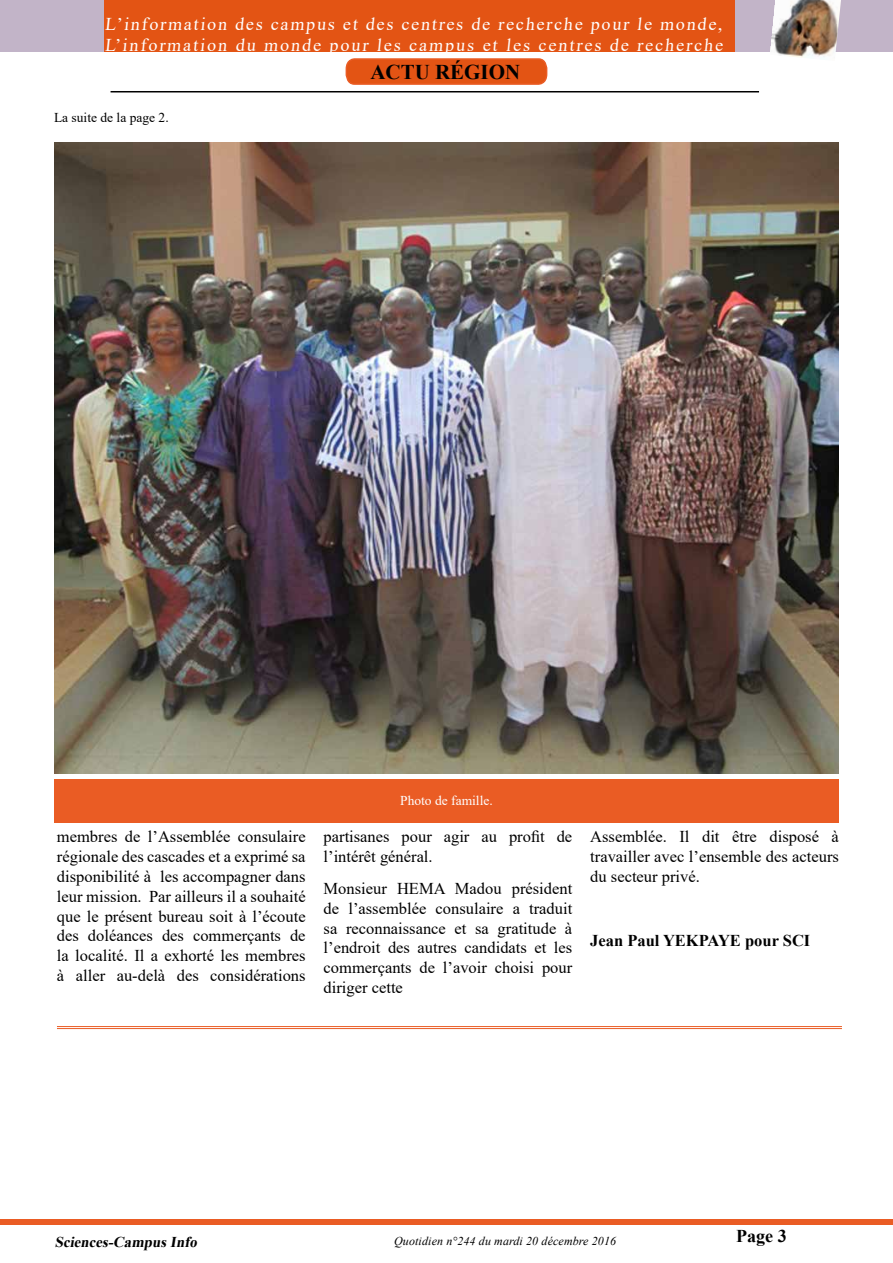
<style>
.page{position:relative;width:893px;height:1263px;background:#fff}
.page>*{position:absolute;margin:0;border:0;box-sizing:border-box;transform-origin:0 0}
.t1{font:700 21px "Times New Roman";color:#000}
.t2{font:18px/21.6px "Times New Roman";letter-spacing:.105em;color:#fff}
.t3{font:700 18px "Times New Roman";color:#000}
.t4{font:16.5px/19.8px "Times New Roman";color:#000;text-align:justify}
.t5{font:700 16.5px "Times New Roman";color:#000}
.t6{font:italic 700 15px "Times New Roman";color:#000}
.t7{font:13.5px "Times New Roman";color:#000}
.t8{font:13.5px "Times New Roman";color:#fff}
.t9{font:italic 12px "Times New Roman";letter-spacing:.01em;color:#000}
</style>
<div class="page">
<div style="left:0;top:1219px;width:893px;height:6px;background:#ea5c24"></div>
<hr style="left:111px;top:91px;width:648px;height:1px;background:#000">
<div style="left:0;top:0;width:893px;height:52px;background:#c2b4c8"></div>
<div style="left:105px;top:0;width:630px;height:52px;background:#e35414"></div>
<img style="left:770px;top:0;width:71px;height:59px">
<svg style="left:345px;top:58px;width:203px;height:27px;background:#e45a1e"></svg>
<img style="left:54px;top:142px;width:785px;height:632px">
<div style="left:54px;top:778px;width:785px;height:44px;background:#ea5c24"></div>
<hr style="left:57px;top:1026px;width:785px;height:1px;background:#ea5c24">
<hr style="left:57px;top:1028px;width:785px;height:1px;background:#ea5c24">
<p class="t2" style="left:105px;top:12px;width:622px">L’information des campus et des centres de recherche pour le monde,<br>L’information du monde pour les campus et les centres de recherche</p>
<p class="t1" style="left:370px;top:56px;width:151px">ACTU RÉGION</p>
<p class="t7" style="left:54px;top:108px;width:116px">La suite de la page 2.</p>
<p class="t8" style="left:400px;top:791px;width:94px">Photo de famille.</p>
<p class="t4" style="left:57px;top:826px;width:250px">membres de l’Assemblée consulaire régionale des cascades et a exprimé sa disponibilité à les accompagner dans leur mission. Par ailleurs il a souhaité que le présent bureau soit à l’écoute des doléances des commerçants de la localité. Il a exhorté les membres à aller au-delà des considérations</p>
<p class="t4" style="left:324px;top:826px;width:250px">partisanes pour agir au profit de l’intérêt général.</p>
<p class="t4" style="left:324px;top:878px;width:250px">Monsieur HEMA Madou président de l’assemblée consulaire a traduit sa reconnaissance et sa gratitude à l’endroit des autres candidats et les commerçants de l’avoir choisi pour diriger cette</p>
<p class="t4" style="left:590px;top:826px;width:250px">Assemblée. Il dit être disposé à travailler avec l’ensemble des acteurs du secteur privé.</p>
<p class="t5" style="left:590px;top:928px;width:222px">Jean Paul YEKPAYE pour SCI</p>
<p class="t6" style="left:55px;top:1231px;width:147px">Sciences-CampusInfo</p>
<p class="t9" style="left:394px;top:1232px;width:224px">Quotidien n°244 du mardi 20 décembre 2016</p>
<p class="t3" style="left:736px;top:1223px;width:52px">Page 3</p>
</div>
